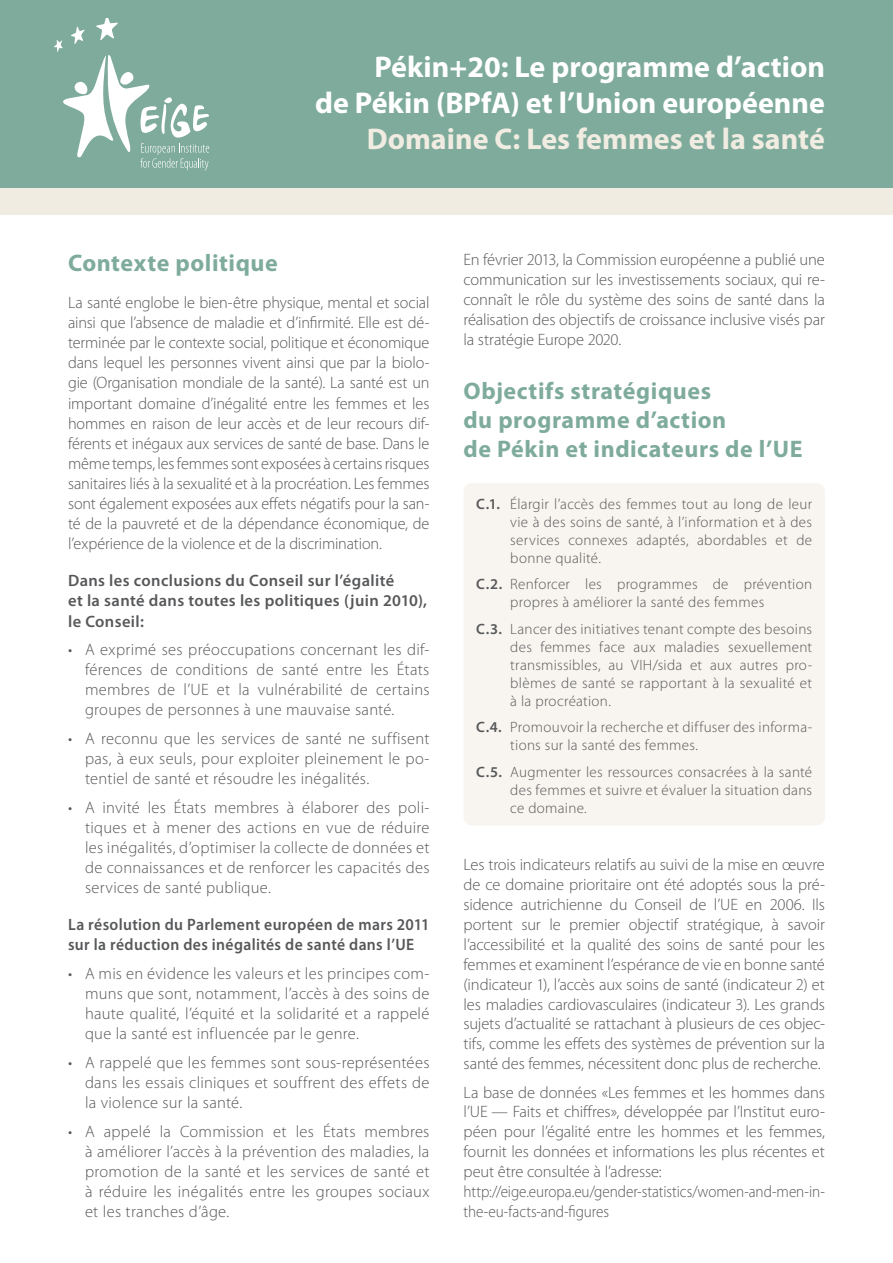
<style>
.page{position:relative;width:893px;height:1263px;background:#fff}
.page>*{position:absolute;margin:0;border:0;box-sizing:border-box;transform-origin:0 0}
.Main_1{font:700 30px/36px "Myriad Pro";color:#fff;text-align:right}
.Main_2{font:700 30px "Myriad Pro";color:#f1ece2}
.Title_1{font:700 24px/29px "Myriad Pro";letter-spacing:.025em;color:#7eab9b}
.Body_Text{font:300 16.5px/20.1px "Myriad Pro";letter-spacing:.005em;color:#57585a;text-align:justify}
.Subtitle{font:600 16.5px/20.1px "Myriad Pro";letter-spacing:.02em;color:#57585a}
.Subtitle-2{font:600 16.5px/20.1px "Myriad Pro";letter-spacing:.02em;color:#57585a;scale:.95 1}
.Body_Text-2{font:300 16.5px/20px "Myriad Pro";letter-spacing:.005em;color:#57585a;scale:.92 1}
.Body_Text_2{font:300 15px/18px "Myriad Pro";letter-spacing:.02em;color:#57585a;text-align:justify}
.s1{font-weight:600}
</style>
<div class="page">
<div style="left:0;top:0;width:893px;height:215px;background:#f1ece2"></div>
<div style="left:0;top:0;width:893px;height:187px;background:#7eab9b"></div>
<div style="left:463px;top:483px;width:362px;height:342px;background:#f8f5f0;border-radius:9px"></div>
<svg style="left:54px;top:18px;width:155px;height:153px"></svg>
<p class="Main_1" style="left:315px;top:49px;width:511px">Pékin+20: Le programme d’action<br>de Pékin (BPfA) et l’Union européenne</p>
<p class="Main_2" style="left:367px;top:122px;width:459px">Domaine C: Les femmes et la santé</p>
<p class="Title_1" style="left:68px;top:249px;width:211px">Contexte politique</p>
<p class="Body_Text" style="left:68px;top:293px;width:363px">La santé englobe le bien‑être physique, mental et social ainsi que l’absence de maladie et d’infirmité. Elle est dé‑ terminée par le contexte social, politique et économique dans lequel les personnes vivent ainsi que par la biolo‑ gie (Organisation mondiale de la santé). La santé est un important domaine d’inégalité entre les femmes et les hommes en raison de leur accès et de leur recours dif‑ férents et inégaux aux services de santé de base. Dans le même temps, les femmes sont exposées à certains risques sanitaires liés à la sexualité et à la procréation. Les femmes sont également exposées aux effets négatifs pour la san‑ té de la pauvreté et de la dépendance économique, de l’expérience de la violence et de la discrimination.</p>
<p class="Subtitle" style="left:68px;top:571px;width:361px">Dans les conclusions du Conseil sur l’égalité<br>et la santé dans toutes les politiques (juin 2010), le Conseil:</p>
<p class="Body_Text" style="left:85px;top:640px;width:346px;text-indent:-17px">• A exprimé ses préoccupations concernant les dif‑ férences de conditions de santé entre les États membres de l’UE et la vulnérabilité de certains groupes de personnes à une mauvaise santé.</p>
<p class="Body_Text" style="left:85px;top:729px;width:346px;text-indent:-17px">• A reconnu que les services de santé ne suffisent pas, à eux seuls, pour exploiter pleinement le po‑ tentiel de santé et résoudre les inégalités.</p>
<p class="Body_Text" style="left:85px;top:797px;width:346px;text-indent:-17px">• A invité les États membres à élaborer des poli‑ tiques et à mener des actions en vue de réduire les inégalités, d’optimiser la collecte de données et de connaissances et de renforcer les capacités des services de santé publique.</p>
<p class="Subtitle-2" style="left:68px;top:915px;width:382px">La résolution du Parlement européen de mars 2011 sur la réduction des inégalités de santé dans l’UE</p>
<p class="Body_Text" style="left:85px;top:964px;width:346px;text-indent:-17px">• A mis en évidence les valeurs et les principes com‑ muns que sont, notamment, l’accès à des soins de haute qualité, l’équité et la solidarité et a rappelé que la santé est influencée par le genre.</p>
<p class="Body_Text" style="left:85px;top:1052px;width:346px;text-indent:-17px">• A rappelé que les femmes sont sous‑représentées dans les essais cliniques et souffrent des effets de la violence sur la santé.</p>
<p class="Body_Text" style="left:85px;top:1121px;width:346px;text-indent:-17px">• A appelé la Commission et les États membres à améliorer l’accès à la prévention des maladies, la promotion de la santé et les services de santé et à réduire les inégalités entre les groupes sociaux et les tranches d’âge.</p>
<p class="Body_Text" style="left:463px;top:250px;width:363px">En février 2013, la Commission européenne a publié une communication sur les investissements sociaux, qui re‑ connaît le rôle du système des soins de santé dans la réalisation des objectifs de croissance inclusive visés par la stratégie Europe 2020.</p>
<p class="Title_1" style="left:463px;top:377px;width:341px">Objectifs stratégiques<br>du programme d’action<br>de Pékin et indicateurs de l’UE</p>
<p class="Body_Text_2" style="left:510px;top:495px;width:303px;text-indent:-34px"><span class="s1">C.1.</span> Élargir l’accès des femmes tout au long de leur vie à des soins de santé, à l’information et à des services connexes adaptés, abordables et de bonne qualité.</p>
<p class="Body_Text_2" style="left:510px;top:575px;width:303px;text-indent:-34px"><span class="s1">C.2.</span> Renforcer les programmes de prévention propres à améliorer la santé des femmes</p>
<p class="Body_Text_2" style="left:510px;top:620px;width:303px;text-indent:-34px"><span class="s1">C.3.</span> Lancer des initiatives tenant compte des besoins des femmes face aux maladies sexuellement transmissibles, au VIH/sida et aux autres pro‑ blèmes de santé se rapportant à la sexualité et à la procréation.</p>
<p class="Body_Text_2" style="left:510px;top:718px;width:303px;text-indent:-34px"><span class="s1">C.4.</span> Promouvoir la recherche et diffuser des informa‑ tions sur la santé des femmes.</p>
<p class="Body_Text_2" style="left:510px;top:763px;width:303px;text-indent:-34px"><span class="s1">C.5.</span> Augmenter les ressources consacrées à la santé des femmes et suivre et évaluer la situation dans ce domaine.</p>
<p class="Body_Text" style="left:463px;top:855px;width:363px">Les trois indicateurs relatifs au suivi de la mise en œuvre de ce domaine prioritaire ont été adoptés sous la pré‑ sidence autrichienne du Conseil de l’UE en 2006. Ils portent sur le premier objectif stratégique, à savoir l’accessibilité et la qualité des soins de santé pour les femmes et examinent l’espérance de vie en bonne santé (indicateur 1), l’accès aux soins de santé (indicateur 2) et les maladies cardiovasculaires (indicateur 3). Les grands sujets d’actualité se rattachant à plusieurs de ces objec‑ tifs, comme les effets des systèmes de prévention sur la santé des femmes, nécessitent donc plus de recherche.</p>
<p class="Body_Text" style="left:463px;top:1082px;width:363px">La base de données «Les femmes et les hommes dans l’UE — Faits et chiffres», développée par l’Institut euro‑ péen pour l’égalité entre les hommes et les femmes, fournit les données et informations les plus récentes et peut être consultée à l’adresse:</p>
<p class="Body_Text-2" style="left:463px;top:1182px;width:394px">http://eige.europa.eu/gender‑statistics/women‑and‑men‑in‑ the‑eu‑facts‑and‑figures</p>
</div>
